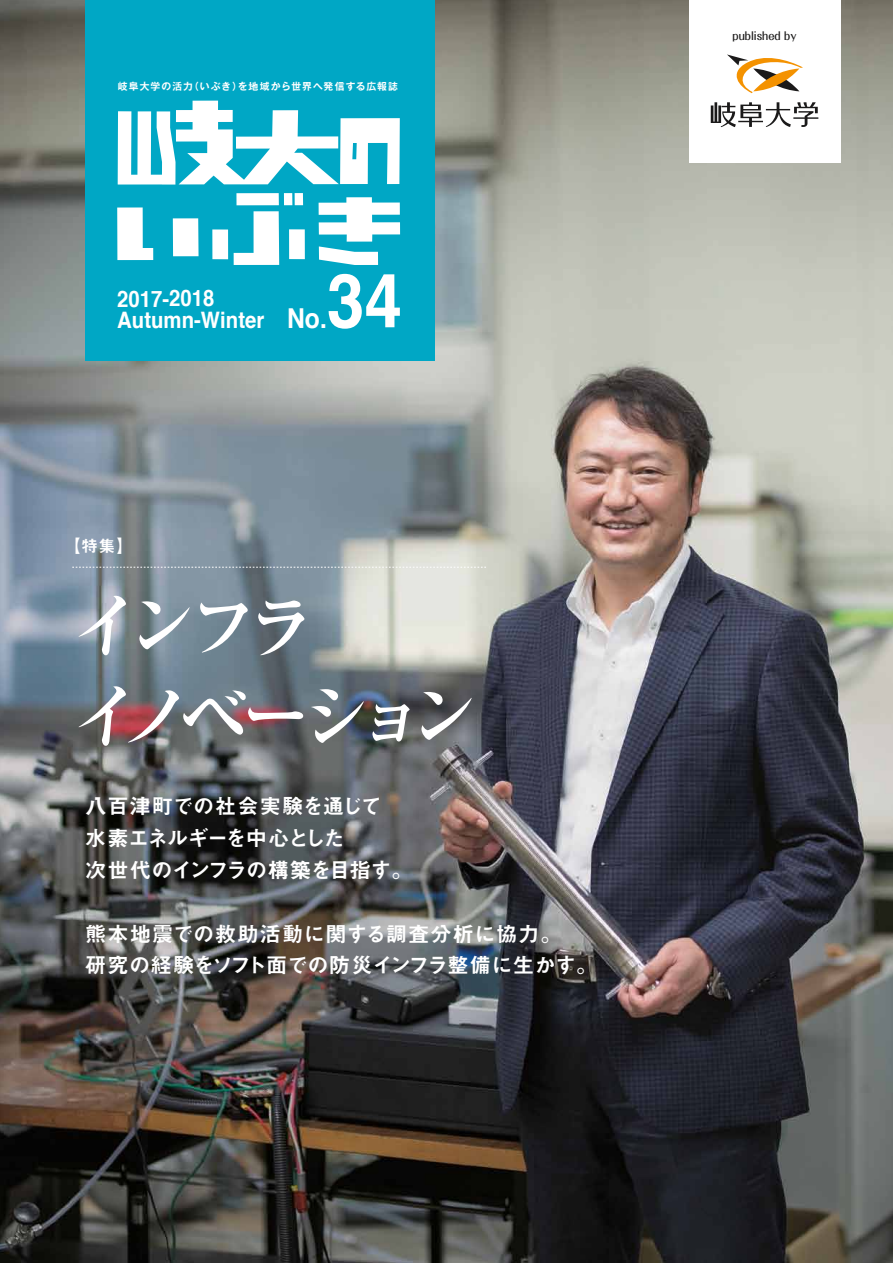
<style>
.page{position:relative;width:893px;height:1263px;background:#fff}
.page>*{position:absolute;margin:0;border:0;box-sizing:border-box;transform-origin:0 0}
.t1{font:700 75.15px "Helvetica";color:#fff;scale:.9 1}
.t2{font:700 70.8px/90.4px "Ryumin Pro";color:#fff}
.t3{font:700 27.45px "Helvetica";color:#fff;scale:.9 1}
.t4{font:700 22.65px "Helvetica";letter-spacing:-.005em;color:#fff;scale:.9 1}
.t5{font:21.3px/32px "Midashi Go Pro MB31";letter-spacing:.02em;color:#fff}
.t6{font:21.3px/32px "Midashi Go Pro MB31";letter-spacing:-.045em;color:#fff}
.t7{font:16.5px "Midashi Go Pro MB31";color:#fff}
.t8{font:500 10.95px "Folk Pro";color:#1b1a1a}
.t9{font:700 9.75px "Gothic MB101 Pro De";letter-spacing:.105em;color:#fff}
</style>
<div class="page">
<img style="left:0;top:0;width:893px;height:1263px">
<div style="left:689px;top:0;width:151px;height:163px;background:#fff"></div>
<svg style="left:711px;top:102px;width:107px;height:25px"></svg>
<svg style="left:727px;top:54px;width:76px;height:39px"></svg>
<div style="left:85px;top:0;width:349px;height:361px;background:#00a7c5"></div>
<svg style="left:319px;top:197px;width:81px;height:68px"></svg>
<svg style="left:117px;top:207px;width:36px;height:53px"></svg>
<div style="left:173px;top:218px;width:26px;height:38px;background:#fff"></div>
<div style="left:236px;top:193px;width:43px;height:12px;background:#fff"></div>
<div style="left:284px;top:193px;width:8px;height:12px;background:#fff"></div>
<div style="left:295px;top:193px;width:8px;height:12px;background:#fff"></div>
<svg style="left:234px;top:211px;width:45px;height:54px"></svg>
<div style="left:212px;top:229px;width:16px;height:30px;background:#fff"></div>
<div style="left:289px;top:229px;width:16px;height:30px;background:#fff"></div>
<svg style="left:118px;top:101px;width:282px;height:84px"></svg>
<svg style="left:72px;top:567px;width:414px;height:1px"></svg>
<p class="t9" style="left:238px;top:78px;width:162px">を地域から世界へ発信する広報誌</p>
<p class="t9" style="left:189px;top:78px;width:54px">（いぶき）</p>
<p class="t9" style="left:118px;top:79px;width:77px">岐阜大学の活力</p>
<p class="t4" style="left:117px;top:280px;width:110px">2017-2018</p>
<p class="t4" style="left:117px;top:302px;width:165px">Autumn-Winter</p>
<h1 class="t1" style="left:327px;top:240px;width:85px">34</h1>
<p class="t3" style="left:287px;top:296px;width:46px">No.</p>
<p class="t7" style="left:64px;top:533px;width:70px">【特集【</p>
<h2 class="t2" style="left:69px;top:576px;width:419px">インフラ<br>イノベーション</h2>
<p class="t6" style="left:85px;top:787px;width:329px">八百津町での社会実験を通じて<br>水素エネルギーを中心とした<br>次世代のインフラの構築を目指す。</p>
<p class="t5" style="left:85px;top:915px;width:514px">熊本地震での救助活動に関する調査分析に協力。<br>研究の経験をソフト面での防災インフラ整備に生かす。</p>
<p class="t8" style="left:733px;top:27px;width:65px">published by</p>
</div>
